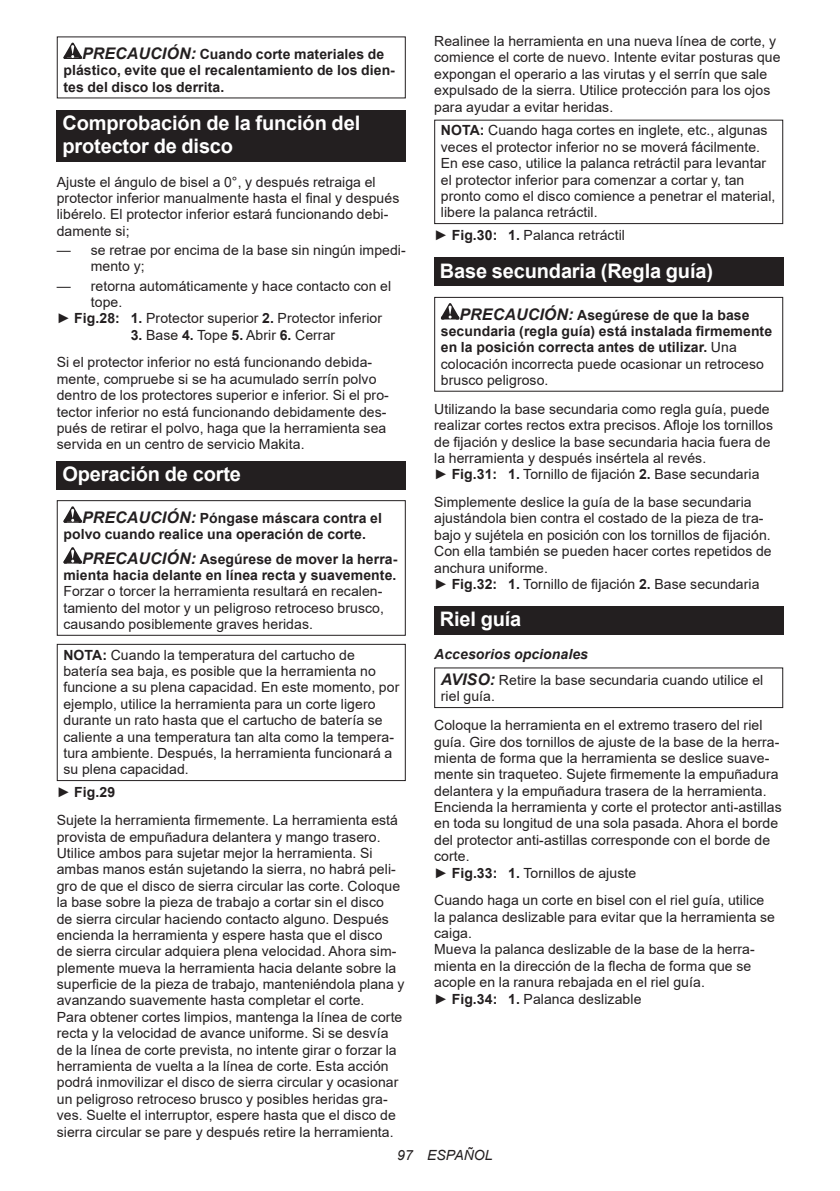
<style>
.page{position:relative;width:840px;height:1191px;background:#fff}
.page>*{position:absolute;margin:0;border:0;box-sizing:border-box;transform-origin:0 0}
.t1{font:700 20px/23.4px "Arial";letter-spacing:-.01em;color:#fff}
.t2{font:14px/16.4px "Arial";letter-spacing:.005em;color:#231f20}
.t3{font:700 14px/16.4px "Arial";letter-spacing:.005em;color:#231f20}
.t4{font:italic 14px "Arial";letter-spacing:.005em;color:#231f20}
.s1{font-style:italic;font-size:16px}
.s2{font-weight:700}
.s3{font-weight:400}
.s4{font-weight:700;font-style:italic}
.s5{font-weight:700;font-style:italic;font-size:16px}
</style>
<div class="page">
<svg style="left:63px;top:43px;width:19px;height:16px"></svg>
<div style="left:57px;top:110px;width:348px;height:52px;background:#231f20"></div>
<div style="left:57px;top:461px;width:348px;height:28px;background:#231f20"></div>
<svg style="left:63px;top:506px;width:19px;height:17px"></svg>
<svg style="left:63px;top:547px;width:19px;height:16px"></svg>
<div style="left:57px;top:500px;width:348px;height:136px;border:1px solid #231f20"></div>
<div style="left:57px;top:644px;width:348px;height:137px;border:1px solid #231f20"></div>
<div style="left:434px;top:120px;width:348px;height:104px;border:1px solid #231f20"></div>
<div style="left:434px;top:257px;width:348px;height:29px;background:#231f20"></div>
<svg style="left:440px;top:303px;width:19px;height:16px"></svg>
<div style="left:434px;top:297px;width:348px;height:95px;border:1px solid #231f20"></div>
<div style="left:434px;top:606px;width:348px;height:28px;background:#231f20"></div>
<div style="left:434px;top:667px;width:348px;height:41px;border:1px solid #231f20"></div>
<p class="t3" style="left:63px;top:46px;width:333px;text-indent:19px"><span class="s1">PRECAUCIÓN:</span> Cuando corte materiales de plástico, evite que el recalentamiento de los dien&shy;tes del disco los derrita.</p>
<h1 class="t1" style="left:62px;top:111px;width:299px">Comprobación de la función del protector de disco</h1>
<p class="t2" style="left:57px;top:173px;width:344px">Ajuste el ángulo de bisel a 0°, y después retraiga el protector inferior manualmente hasta el final y después libérelo. El protector inferior estará funcionando debi&shy;damente si;</p>
<p class="t2" style="left:91px;top:242px;width:316px;text-indent:-34px">— se retrae por encima de la base sin ningún impedi&shy;mento y;</p>
<p class="t2" style="left:57px;top:277px;width:336px">— retorna automáticamente y hace contacto con el</p>
<p class="t2" style="left:91px;top:294px;width:33px">tope.</p>
<p class="t2" style="left:57px;top:310px;width:327px">► <span class="s2">Fig.28: 1.</span> Protector superior <span class="s2">2.</span> Protector inferior</p>
<p class="t2" style="left:57px;top:321px;width:317px;line-height:27.8px;text-indent:74px"><span class="s2">3.</span> Base <span class="s2">4.</span> Tope <span class="s2">5.</span> Abrir <span class="s2">6.</span> Cerrar<br>Si el protector inferior no está funcionando debida-</p>
<p class="t2" style="left:57px;top:371px;width:333px">mente, compruebe si se ha acumulado serrín polvo dentro de los protectores superior e inferior. Si el pro&shy;tector inferior no está funcionando debidamente des&shy;pués de retirar el polvo, haga que la herramienta sea servida en un centro de servicio Makita.</p>
<h1 class="t1" style="left:62px;top:462px;width:180px">Operación de corte</h1>
<p class="t3" style="left:63px;top:510px;width:320px;text-indent:19px"><span class="s1">PRECAUCIÓN:</span> Póngase máscara contra el polvo cuando realice una operación de corte.</p>
<p class="t3" style="left:63px;top:550px;width:335px;text-align:right"><span class="s1">PRECAUCIÓN:</span> Asegúrese de mover la herra&shy;mienta hacia delante en línea recta y suavemente.</p>
<p class="t2" style="left:63px;top:583px;width:322px;text-align:justify">Forzar o torcer la herramienta resultará en recalen&shy;tamiento del motor y un peligroso retroceso brusco, causando posiblemente graves heridas.</p>
<p class="t2" style="left:63px;top:646px;width:337px"><span class="s2">NOTA:</span> Cuando la temperatura del cartucho de batería sea baja, es posible que la herramienta no funcione a su plena capacidad. En este momento, por ejemplo, utilice la herramienta para un corte ligero durante un rato hasta que el cartucho de batería se caliente a una temperatura tan alta como la tempera&shy;tura ambiente. Después, la herramienta funcionará a su plena capacidad.</p>
<p class="t2" style="left:57px;top:778px;width:342px;line-height:27.8px">► <span class="s2">Fig.29<br></span>Sujete la herramienta firmemente. La herramienta está</p>
<p class="t2" style="left:57px;top:828px;width:349px">provista de empuñadura delantera y mango trasero.<br>Utilice ambos para sujetar mejor la herramienta. Si ambas manos están sujetando la sierra, no habrá peli&shy;gro de que el disco de sierra circular las corte. Coloque la base sobre la pieza de trabajo a cortar sin el disco<br>de sierra circular haciendo contacto alguno. Después encienda la herramienta y espere hasta que el disco<br>de sierra circular adquiera plena velocidad. Ahora sim&shy;plemente mueva la herramienta hacia delante sobre la superficie de la pieza de trabajo, manteniéndola plana y avanzando suavemente hasta completar el corte.<br>Para obtener cortes limpios, mantenga la línea de corte recta y la velocidad de avance uniforme. Si se desvía de la línea de corte prevista, no intente girar o forzar la herramienta de vuelta a la línea de corte. Esta acción podrá inmovilizar el disco de sierra circular y ocasionar un peligroso retroceso brusco y posibles heridas gra&shy;ves. Suelte el interruptor, espere hasta que el disco de sierra circular se pare y después retire la herramienta.</p>
<p class="t2" style="left:434px;top:33px;width:348px">Realinee la herramienta en una nueva línea de corte, y comience el corte de nuevo. Intente evitar posturas que expongan el operario a las virutas y el serrín que sale expulsado de la sierra. Utilice protección para los ojos para ayudar a evitar heridas.</p>
<p class="t2" style="left:440px;top:122px;width:336px"><span class="s2">NOTA:</span> Cuando haga cortes en inglete, etc., algunas veces el protector inferior no se moverá fácilmente.<br>En ese caso, utilice la palanca retráctil para levantar el protector inferior para comenzar a cortar y, tan pronto como el disco comience a penetrar el material, libere la palanca retráctil.</p>
<p class="t2" style="left:434px;top:227px;width:192px">► <span class="s2">Fig.30: 1.</span> Palanca retráctil</p>
<h1 class="t1" style="left:439px;top:259px;width:274px">Base secundaria (Regla guía)</h1>
<p class="t3" style="left:440px;top:306px;width:332px;text-indent:19px"><span class="s1">PRECAUCIÓN:</span> Asegúrese de que la base secundaria (regla guía) está instalada firmemente en la posición correcta antes de utilizar. <span class="s3">Una colocación incorrecta puede ocasionar un retroceso brusco peligroso.</span></p>
<p class="t2" style="left:434px;top:400px;width:340px">Utilizando la base secundaria como regla guía, puede realizar cortes rectos extra precisos. Afloje los tornillos de fijación y deslice la base secundaria hacia fuera de la herramienta y después insértela al revés.<br>► <span class="s2">Fig.31: 1.</span> Tornillo de fijación <span class="s2">2.</span> Base secundaria</p>
<p class="t2" style="left:434px;top:494px;width:339px">Simplemente deslice la guía de la base secundaria ajustándola bien contra el costado de la pieza de tra&shy;bajo y sujétela en posición con los tornillos de fijación.<br>Con ella también se pueden hacer cortes repetidos de anchura uniforme.<br>► <span class="s2">Fig.32: 1.</span> Tornillo de fijación <span class="s2">2.</span> Base secundaria</p>
<h1 class="t1" style="left:439px;top:607px;width:83px">Riel guía</h1>
<p class="t2" style="left:440px;top:641px;width:324px;line-height:25.6px;text-indent:-7px"><span class="s4">Accesorios opcionales<br></span><span class="s5">AVISO:</span> Retire la base secundaria cuando utilice el</p>
<p class="t2" style="left:434px;top:682px;width:329px;line-height:28.8px;text-indent:7px">riel guía.<br>Coloque la herramienta en el extremo trasero del riel</p>
<p class="t2" style="left:434px;top:733px;width:349px">guía. Gire dos tornillos de ajuste de la base de la herra&shy;mienta de forma que la herramienta se deslice suave&shy;mente sin traqueteo. Sujete firmemente la empuñadura delantera y la empuñadura trasera de la herramienta.<br>Encienda la herramienta y corte el protector anti-astillas en toda su longitud de una sola pasada. Ahora el borde del protector anti-astillas corresponde con el borde de corte.<br>► <span class="s2">Fig.33: 1.</span> Tornillos de ajuste</p>
<p class="t2" style="left:434px;top:892px;width:342px">Cuando haga un corte en bisel con el riel guía, utilice la palanca deslizable para evitar que la herramienta se caiga.<br>Mueva la palanca deslizable de la base de la herra&shy;mienta en la dirección de la flecha de forma que se acople en la ranura rebajada en el riel guía.<br>► <span class="s2">Fig.34: 1.</span> Palanca deslizable</p>
<p class="t4" style="left:397px;top:1146px;width:97px">97 ESPAÑOL</p>
</div>
